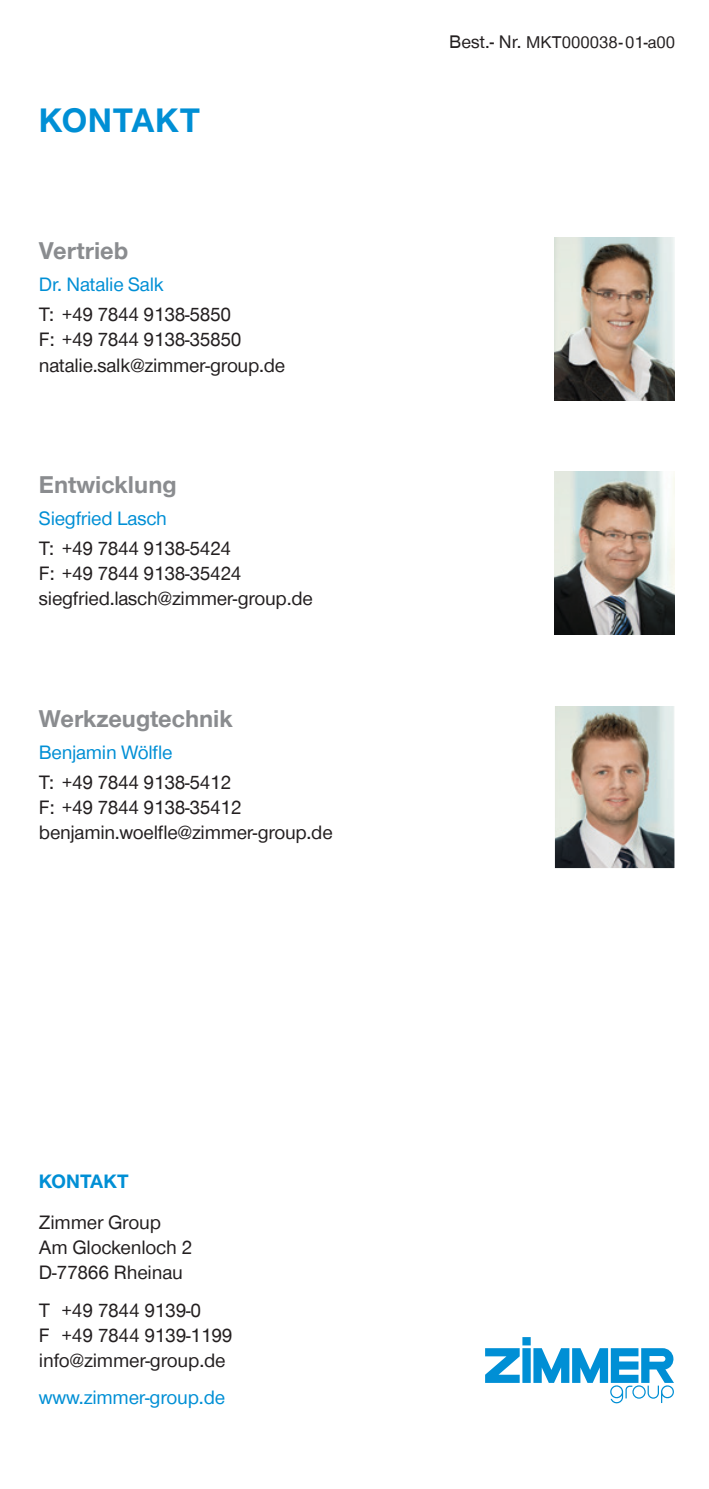
<style>
.page{position:relative;width:709px;height:1489px;background:#fff}
.page>*{position:absolute;margin:0;border:0;box-sizing:border-box;transform-origin:0 0}
.Überschrift{font:700 35px "Zimmer Group Sans";letter-spacing:.02em;color:#008fd5}
.Fließtext_Kontakt{font:700 25px "Zimmer Group Sans";color:#8a8c8f}
.Fließtext_Kontakt-2{font:20px/25px "Zimmer Group Sans";letter-spacing:-.015em;color:#231f20}
.Fließtext_Kontakt-3{font:20px "Zimmer Group Sans";letter-spacing:-.015em;color:#008fd5}
.t1{font:700 20px "Zimmer Group Sans";color:#008fd5}
.CB_AF_Tab_Bestellnum{font:17.5px "Zimmer Group Sans Global";color:#231f20}
.s1{font-size:18.75px}
</style>
<div class="page">
<img style="left:554px;top:237px;width:121px;height:163px">
<img style="left:556px;top:707px;width:117px;height:159px">
<div style="left:554px;top:705px;width:121px;height:163px;border:1px solid #fff"></div>
<img style="left:554px;top:471px;width:121px;height:163px">
<svg style="left:485px;top:1337px;width:189px;height:67px"></svg>
<p class="Überschrift" style="left:39px;top:97px;width:163px">KONTAKT</p>
<p class="Fließtext_Kontakt" style="left:39px;top:234px;width:91px">Vertrieb</p>
<p class="Fließtext_Kontakt-3" style="left:39px;top:271px;width:126px">Dr. Natalie Salk</p>
<p class="Fließtext_Kontakt-2" style="left:39px;top:301px;width:194px">T: +49 7844 9138-5850</p>
<p class="Fließtext_Kontakt-2" style="left:39px;top:326px;width:204px">F: +49 7844 9138-35850</p>
<p class="Fließtext_Kontakt-2" style="left:39px;top:351px;width:248px">natalie.salk@zimmer-group.de</p>
<p class="Fließtext_Kontakt" style="left:39px;top:468px;width:139px">Entwicklung</p>
<p class="Fließtext_Kontakt-3" style="left:39px;top:505px;width:129px">Siegfried Lasch</p>
<p class="Fließtext_Kontakt-2" style="left:39px;top:535px;width:194px">T: +49 7844 9138-5424</p>
<p class="Fließtext_Kontakt-2" style="left:39px;top:560px;width:204px">F: +49 7844 9138-35424</p>
<p class="Fließtext_Kontakt-2" style="left:39px;top:585px;width:275px">siegfried.lasch@zimmer-group.de</p>
<p class="Fließtext_Kontakt" style="left:39px;top:702px;width:195px">Werkzeugtechnik</p>
<p class="Fließtext_Kontakt-3" style="left:39px;top:739px;width:135px">Benjamin Wölfle</p>
<p class="Fließtext_Kontakt-2" style="left:39px;top:769px;width:194px">T: +49 7844 9138-5412</p>
<p class="Fließtext_Kontakt-2" style="left:39px;top:794px;width:204px">F: +49 7844 9138-35412</p>
<p class="Fließtext_Kontakt-2" style="left:39px;top:819px;width:295px">benjamin.woelfle@zimmer-group.de</p>
<p class="CB_AF_Tab_Bestellnum" style="left:449px;top:32px;width:227px"><span class="s1">Best.- Nr.</span> MKT000038 - 01-a00</p>
<p class="t1" style="left:39px;top:1168px;width:91px">KONTAKT</p>
<p class="Fließtext_Kontakt-2" style="left:39px;top:1209px;width:124px">Zimmer Group</p>
<p class="Fließtext_Kontakt-2" style="left:39px;top:1234px;width:155px">Am Glockenloch 2</p>
<p class="Fließtext_Kontakt-2" style="left:39px;top:1259px;width:146px">D-77866 Rheinau</p>
<p class="Fließtext_Kontakt-2" style="left:39px;top:1296px;width:195px">T +49 7844 9139-0<br>F +49 7844 9139-1199</p>
<p class="Fließtext_Kontakt-2" style="left:39px;top:1346px;width:188px">info@zimmer-group.de</p>
<p class="Fließtext_Kontakt-3" style="left:39px;top:1383px;width:188px">www.zimmer-group.de</p>
</div>
